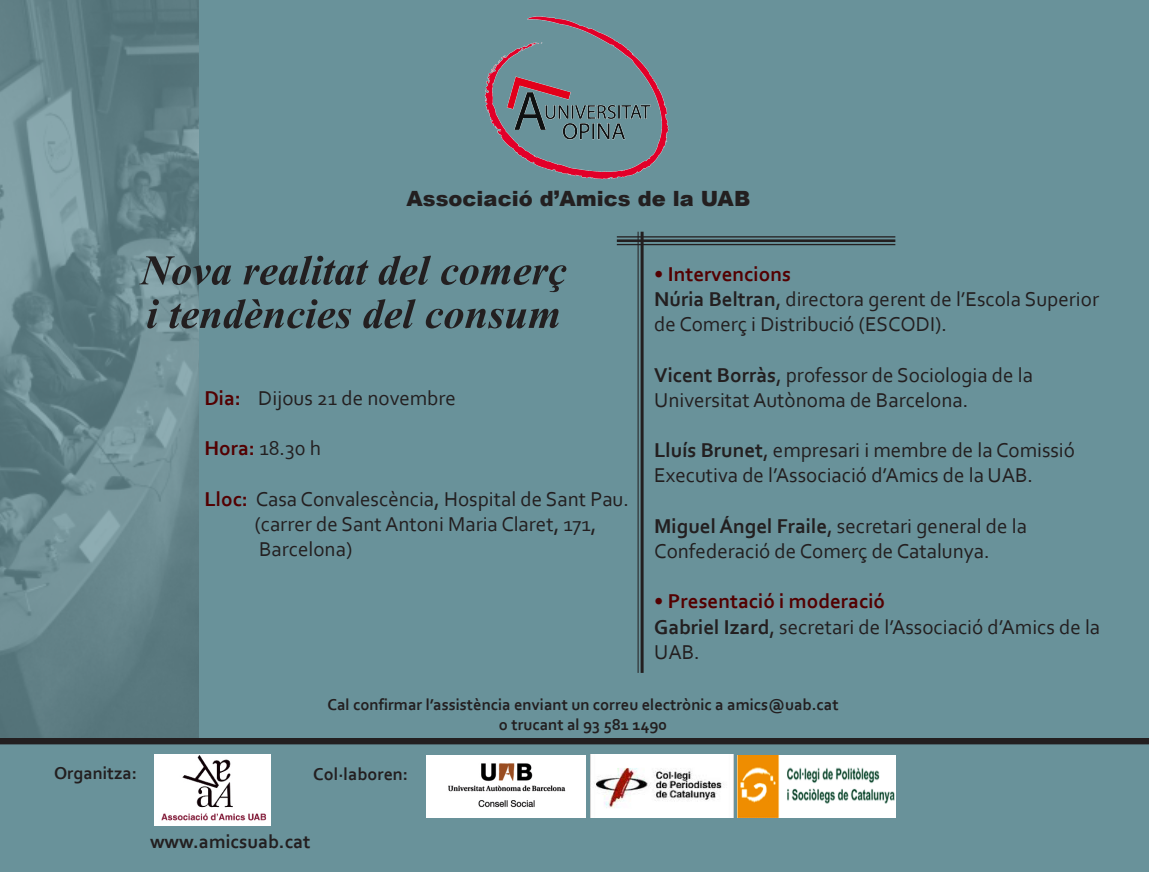
<style>
.page{position:relative;width:1149px;height:872px;background:#fff}
.page>*{position:absolute;margin:0;border:0;box-sizing:border-box;transform-origin:0 0}
.t1{font:700 52.5px/43.5px "Vijaya";color:#231f20}
.t2{font:21px/25.2px "Corbel";color:#231f20}
.t3{font:700 21px "Corbel";color:#530001}
.t4{font:900 21px "Arial";color:#231f20}
.t5{font:700 19.5px "Corbel";color:#231f20}
.t6{font:700 18px "Corbel";color:#231f20}
.t7{font:700 16.5px "Corbel";color:#231f20}
.s1{font-weight:700;color:#530001}
.s2{font-weight:700}
</style>
<div class="page">
<div style="left:0;top:0;width:1148px;height:872px;background:#69929a"></div>
<img style="left:0;top:0;width:198px;height:738px">
<img style="left:737px;top:755px;width:158px;height:63px">
<img style="left:590px;top:754px;width:143px;height:64px">
<div style="left:0;top:738px;width:1148px;height:6px;background:#231f20"></div>
<img style="left:155px;top:754px;width:115px;height:71px">
<img style="left:426px;top:756px;width:159px;height:62px">
<img style="left:484px;top:16px;width:185px;height:164px">
<hr style="left:616px;top:236px;width:279px;height:1px;background:#231f20">
<hr style="left:616px;top:239px;width:279px;height:3px;background:#231f20">
<hr style="left:616px;top:244px;width:279px;height:1px;background:#231f20">
<hr style="left:640px;top:232px;width:3px;height:441px;background:#231f20">
<hr style="left:637px;top:232px;width:1px;height:441px;background:#231f20">
<p class="t4" style="left:406px;top:183px;width:345px">Associació d’Amics de la UAB</p>
<p class="t1" style="left:140px;top:242px;width:427px">Nova realitat del comerç i tendències del consum</p>
<p class="t2" style="left:204px;top:384px;width:253px"><span class="s1">Dia:</span> Dijous 21 de novembre</p>
<p class="t2" style="left:204px;top:435px;width:118px"><span class="s1">Hora:</span> 18.30 h</p>
<p class="t2" style="left:204px;top:485px;width:426px"><span class="s1">Lloc:</span> Casa Convalescència, Hospital de Sant Pau.</p>
<p class="t2" style="left:255px;top:510px;width:343px">(carrer de Sant Antoni Maria Claret, 171,</p>
<p class="t2" style="left:259px;top:536px;width:95px">Barcelona)</p>
<p class="t3" style="left:654px;top:261px;width:138px">• Intervencions</p>
<p class="t2" style="left:654px;top:286px;width:446px"><span class="s2">Núria Beltran</span>, directora gerent de l’Escola Superior de Comerç i Distribució (ESCODI).</p>
<p class="t2" style="left:654px;top:361px;width:380px"><span class="s2">Vicent Borràs</span>, professor de Sociologia de la<br>Universitat Autònoma de Barcelona.</p>
<p class="t2" style="left:654px;top:437px;width:422px"><span class="s2">Lluís Brunet</span>, empresari i membre de la Comissió<br>Executiva de l’Associació d’Amics de la UAB.</p>
<p class="t2" style="left:654px;top:513px;width:374px"><span class="s2">Miguel Ángel Fraile</span>, secretari general de la<br>Confederació de Comerç de Catalunya.</p>
<p class="t3" style="left:654px;top:588px;width:232px">• Presentació i moderació</p>
<p class="t2" style="left:654px;top:613px;width:447px"><span class="s2">Gabriel Izard</span>, secretari de l’Associació d’Amics de la<br>UAB.</p>
<p class="t7" style="left:327px;top:694px;width:512px">Cal confirmar l’assistència enviant un correu electrònic a amics@uab.cat</p>
<p class="t7" style="left:498px;top:714px;width:170px">o trucant al 93 581 1490</p>
<p class="t6" style="left:54px;top:762px;width:84px">Organitza:</p>
<p class="t6" style="left:313px;top:762px;width:96px">Col·laboren:</p>
<p class="t5" style="left:150px;top:829px;width:162px">www.amicsuab.cat</p>
</div>
